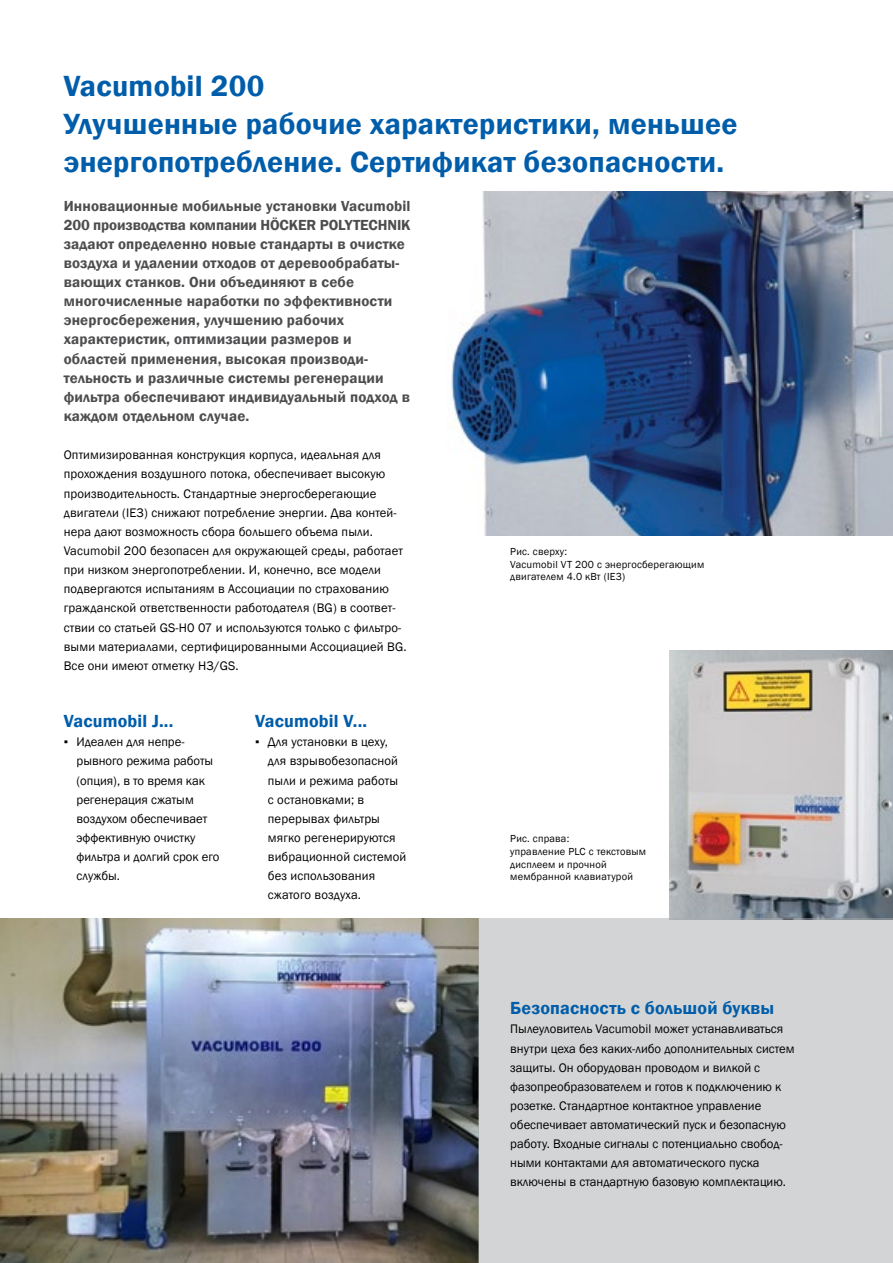
<style>
.page{position:relative;width:893px;height:1263px;background:#fff}
.page>*{position:absolute;margin:0;border:0;box-sizing:border-box;transform-origin:0 0}
.t1{font:600 30px/38.2px "Franklin Gothic";letter-spacing:.01em;color:#005daa}
.t2{font:600 18px "Franklin Gothic";letter-spacing:.01em;color:#005daa}
.t3{font:600 15px/19.2px "Franklin Gothic";letter-spacing:.01em;color:#4d4d4f}
.t4{font:12.75px/19.2px "Franklin Gothic";letter-spacing:.01em;color:#000}
.t5{font:10.5px/12.8px "Franklin Gothic";letter-spacing:.02em;color:#000}
</style>
<div class="page">
<img style="left:448px;top:191px;width:445px;height:345px">
<img style="left:670px;top:651px;width:223px;height:267px">
<img style="left:0;top:918px;width:478px;height:345px">
<div style="left:478px;top:918px;width:415px;height:345px;background:#d3d4d5"></div>
<h1 class="t1" style="left:64px;top:67px;width:675px">Vacumobil 200<br>Улучшенные рабочие характеристики, меньшее энергопотребление. Сертификат безопасности.</h1>
<p class="t3" style="left:64px;top:196px;width:348px">Инновационные мобильные установки Vacumobil 200 производства компании HÖCKER POLYTECHNIK задают определенно новые стандарты в очистке воздуха и удалении отходов от деревообрабаты&shy;вающих станков. Они объединяют в себе многочисленные наработки по эффективности энергосбережения, улучшению рабочих характеристик, оптимизации размеров и областей применения, высокая производи&shy;тельность и различные системы регенерации фильтра обеспечивают индивидуальный подход в каждом отдельном случае.</p>
<p class="t4" style="left:64px;top:446px;width:344px">Оптимизированная конструкция корпуса, идеальная для прохождения воздушного потока, обеспечивает высокую производительность. Стандартные энергосберегающие двигатели (IE3) снижают потребление энергии. Два контей&shy;нера дают возможность сбора большего объема пыли.<br>Vacumobil 200 безопасен для окружающей среды, работает при низком энергопотреблении. И, конечно, все модели подвергаются испытаниям в Ассоциации по страхованию гражданской ответственности работодателя (BG) в соответ&shy;ствии со статьей GS-H0 07 и используются только с фильтро&shy;выми материалами, сертифицированными Ассоциацией BG.<br>Все они имеют отметку H3/GS.</p>
<h2 class="t2" style="left:64px;top:710px;width:111px">Vacumobil J...</h2>
<p class="t4" style="left:77px;top:733px;width:144px;text-indent:-13px">▪ Идеален для непре&shy;рывного режима работы (опция), в то время как регенерация сжатым воздухом обеспечивает эффективную очистку фильтра и долгий срок его службы.</p>
<h2 class="t2" style="left:255px;top:710px;width:114px">Vacumobil V...</h2>
<p class="t4" style="left:268px;top:733px;width:140px;text-indent:-13px">▪ Для установки в цеху, для взрывобезопасной пыли и режима работы с остановками; в перерывах фильтры мягко регенерируются вибрационной системой без использования сжатого воздуха.</p>
<p class="t5" style="left:510px;top:545px;width:195px">Рис. сверху:<br>Vacumobil VT 200 с энергосберегающим двигателем 4.0 кВт (IE3)</p>
<p class="t5" style="left:510px;top:832px;width:137px">Рис. справа:<br>управление PLC с текстовым дисплеем и прочной мембранной клавиатурой</p>
<h2 class="t2" style="left:510px;top:997px;width:265px">Безопасность с большой буквы</h2>
<p class="t4" style="left:510px;top:1020px;width:286px">Пылеуловитель Vacumobil может устанавливаться внутри цеха без каких-либо дополнительных систем защиты. Он оборудован проводом и вилкой с фазопреобразователем и готов к подключению к розетке. Стандартное контактное управление обеспечивает автоматический пуск и безопасную работу. Входные сигналы с потенциально свобод&shy;ными контактами для автоматического пуска включены в стандартную базовую комплектацию.</p>
</div>
